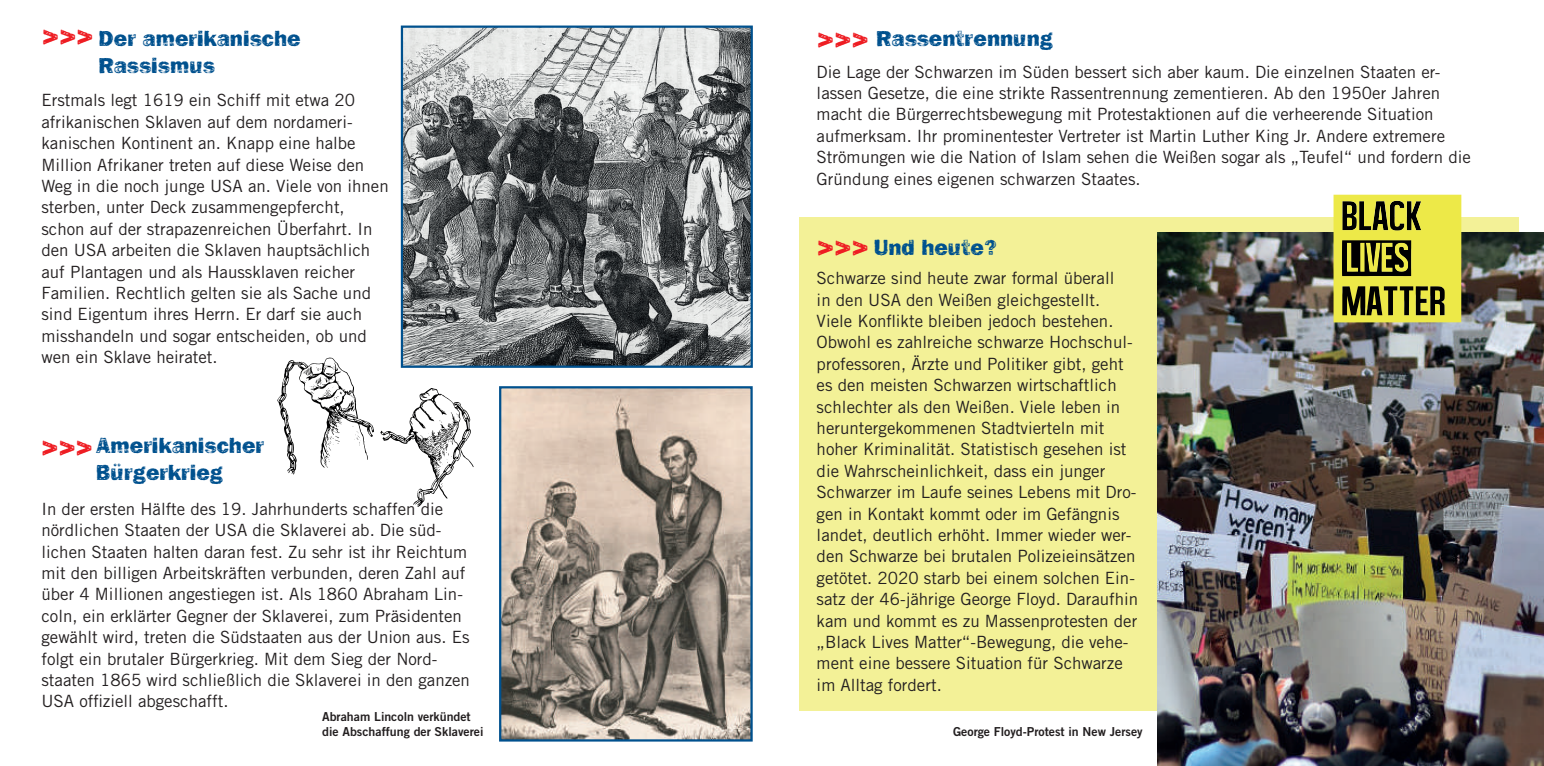
<style>
.page{position:relative;width:1544px;height:766px;background:#fff}
.page>*{position:absolute;margin:0;border:0;box-sizing:border-box;transform-origin:0 0}
.t1{font:29.25px "Frankie";color:#ee1d23}
.t2{font:22.5px/27px "Frankie";color:#00518e}
.t3{font:16.88px/21.4px "Trade Gothic LT Std";color:#231f20}
.t4{font:12.38px/14.8px "Trade Gothic LT Std Bd 2";color:#231f20}
.s1{font-size:29.25px;color:#ee1d23}
</style>
<div class="page">
<div style="left:799px;top:217px;width:719px;height:493px;background:#f3f197"></div>
<img style="left:404px;top:29px;width:346px;height:336px">
<div style="left:401px;top:26px;width:352px;height:342px;border:2px solid #00518e"></div>
<img style="left:502px;top:389px;width:247px;height:349px">
<div style="left:499px;top:386px;width:253px;height:355px;border:2px solid #00518e"></div>
<svg style="left:277px;top:357px;width:97px;height:117px"></svg>
<svg style="left:380px;top:388px;width:93px;height:118px"></svg>
<img style="left:1158px;top:232px;width:385px;height:533px">
<svg style="left:1333px;top:195px;width:128px;height:127px;background:#aeab37"></svg>
<h1 class="t1" style="left:42px;top:17px;width:53px">&gt;&gt;&gt;</h1>
<h2 class="t2" style="left:98px;top:24px;width:204px">Der amerikanische<br>Rassismus</h2>
<p class="t3" style="left:41px;top:89px;width:349px">Erstmals legt 1619 ein Schiff mit etwa 20 afrikanischen Sklaven auf dem nordameri&shy;kanischen Kontinent an. Knapp eine halbe Million Afrikaner treten auf diese Weise den Weg in die noch junge USA an. Viele von ihnen sterben, unter Deck zusammengepfercht, schon auf der strapazenreichen Überfahrt. In den USA arbeiten die Sklaven hauptsächlich auf Plantagen und als Haussklaven reicher Familien. Rechtlich gelten sie als Sache und sind Eigentum ihres Herrn. Er darf sie auch misshandeln und sogar entscheiden, ob und wen ein Sklave heiratet.</p>
<h2 class="t2" style="left:96px;top:431px;width:170px">Amerikanischer<br>Bürgerkrieg</h2>
<h1 class="t1" style="left:41px;top:428px;width:53px">&gt;&gt;&gt;</h1>
<p class="t3" style="left:41px;top:498px;width:430px">In der ersten Hälfte des 19. Jahrhunderts schaffen die nördlichen Staaten der USA die Sklaverei ab. Die süd&shy;lichen Staaten halten daran fest. Zu sehr ist ihr Reichtum mit den billigen Arbeitskräften verbunden, deren Zahl auf über 4 Millionen angestiegen ist. Als 1860 Abraham Lin&shy;coln, ein erklärter Gegner der Sklaverei, zum Präsidenten gewählt wird, treten die Südstaaten aus der Union aus. Es folgt ein brutaler Bürgerkrieg. Mit dem Sieg der Nord&shy;staaten 1865 wird schließlich die Sklaverei in den ganzen USA offiziell abgeschafft.</p>
<p class="t4" style="left:322px;top:708px;width:163px">Abraham Lincoln verkündet die Abschaffung der Sklaverei</p>
<h2 class="t2" style="left:817px;top:24px;width:237px"><span class="s1">&gt;&gt;&gt;</span> Rassentrennung</h2>
<p class="t3" style="left:816px;top:61px;width:656px">Die Lage der Schwarzen im Süden bessert sich aber kaum. Die einzelnen Staaten er&shy;lassen Gesetze, die eine strikte Rassentrennung zementieren. Ab den 1950er Jahren macht die Bürgerrechtsbewegung mit Protestaktionen auf die verheerende Situation aufmerksam. Ihr prominentester Vertreter ist Martin Luther King Jr. Andere extremere Strömungen wie die Nation of Islam sehen die Weißen sogar als „Teufel“ und fordern die Gründung eines eigenen schwarzen Staates.</p>
<h2 class="t2" style="left:817px;top:234px;width:182px"><span class="s1">&gt;&gt;&gt;</span> Und heute?</h2>
<p class="t3" style="left:816px;top:267px;width:323px">Schwarze sind heute zwar formal überall<br>in den USA den Weißen gleichgestellt.<br>Viele Konflikte bleiben jedoch bestehen.<br>Obwohl es zahlreiche schwarze Hochschul&shy;professoren, Ärzte und Politiker gibt, geht es den meisten Schwarzen wirtschaftlich schlechter als den Weißen. Viele leben in heruntergekommenen Stadtvierteln mit hoher Kriminalität. Statistisch gesehen ist die Wahrscheinlichkeit, dass ein junger Schwarzer im Laufe seines Lebens mit Dro&shy;gen in Kontakt kommt oder im Gefängnis landet, deutlich erhöht. Immer wieder wer&shy;den Schwarze bei brutalen Polizeieinsätzen getötet. 2020 starb bei einem solchen Ein&shy;satz der 46-jährige George Floyd. Daraufhin kam und kommt es zu Massenprotesten der „Black Lives Matter“-Bewegung, die vehe&shy;ment eine bessere Situation für Schwarze im Alltag fordert.</p>
<p class="t4" style="left:953px;top:723px;width:191px">George Floyd-Protest in New Jersey</p>
</div>
